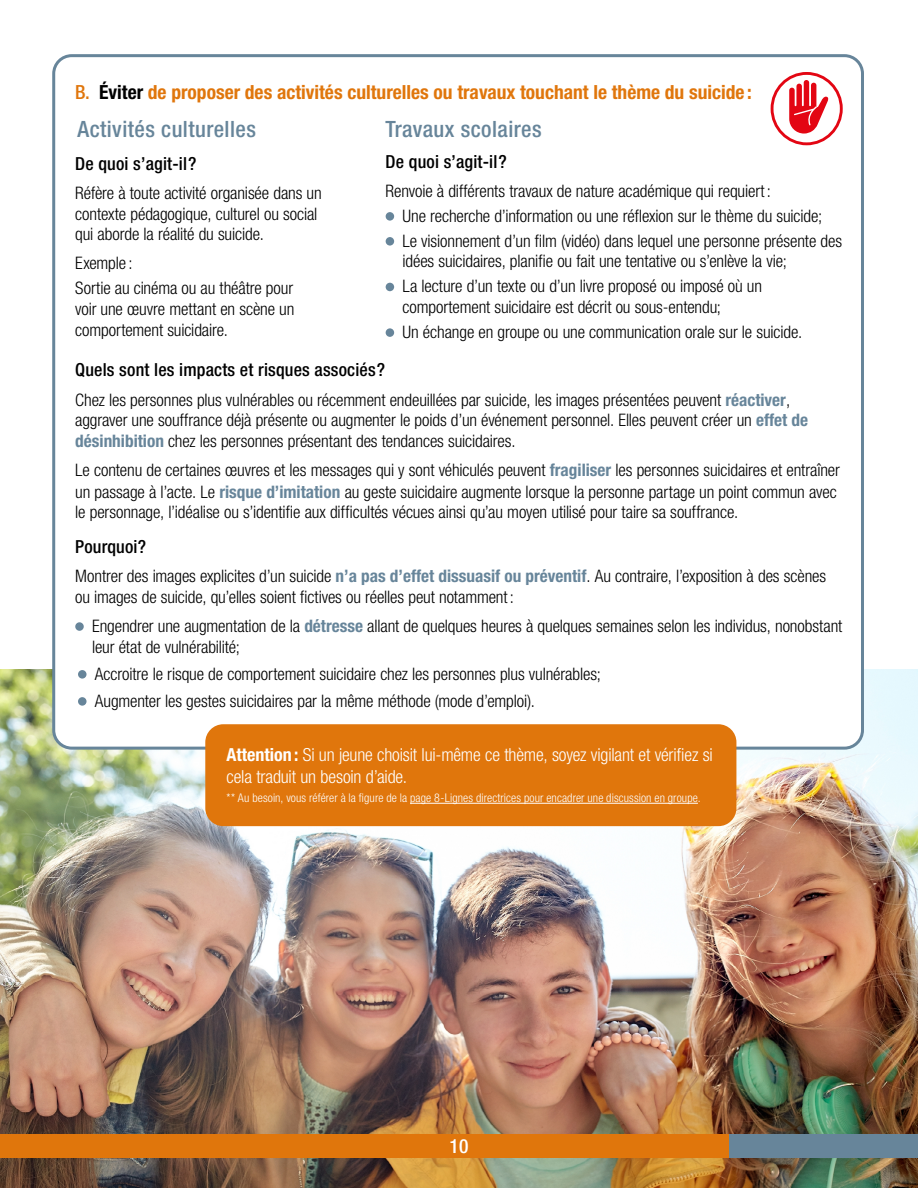
<style>
.page{position:relative;width:918px;height:1188px;background:#fff}
.page>*{position:absolute;margin:0;border:0;box-sizing:border-box;transform-origin:0 0}
.t1{font:500 condensed 22.5px "Helvetica Neue LT Std";letter-spacing:.02em;color:#67859a}
.t2{font:700 condensed 19.5px "Helvetica Neue LT Std";color:#e0760c}
.t3{font:500 condensed 19.5px "Helvetica Neue LT Std";color:#fff}
.t4{font:300 condensed 18px/21.6px "Helvetica Neue LT Std";letter-spacing:-.01em;color:#fff}
.t5{font:500 condensed 18px "Helvetica Neue LT Std";letter-spacing:.01em;color:#000}
.t6{font:300 condensed 17.25px/20.7px "Helvetica Neue LT Std";letter-spacing:-.005em;color:#000}
.t7{font:300 condensed 12px "Helvetica Neue LT Std";letter-spacing:.005em;color:#fff}
.s1{font-weight:500}
.s2{color:#000}
.s3{font-weight:700;color:#67859a}
.s4{font-weight:700}
</style>
<div class="page">
<img style="left:0;top:669px;width:918px;height:519px">
<div style="left:54px;top:56px;width:808px;height:692px;background:#fff;border-radius:18px"></div>
<div style="left:386px;top:212px;width:8px;height:9px;background:#67859a;border-radius:50%"></div>
<div style="left:386px;top:237px;width:8px;height:9px;background:#67859a;border-radius:50%"></div>
<div style="left:386px;top:283px;width:8px;height:8px;background:#67859a;border-radius:50%"></div>
<div style="left:386px;top:328px;width:8px;height:9px;background:#67859a;border-radius:50%"></div>
<div style="left:205px;top:724px;width:531px;height:102px;background:#e0760c;border-radius:18px"></div>
<hr style="left:410px;top:803px;width:288px;height:1px;background:#fff">
<div style="left:0;top:1134px;width:730px;height:24px;background:#e0760c"></div>
<div style="left:730px;top:1134px;width:188px;height:24px;background:#67859a"></div>
<div style="left:75px;top:622px;width:9px;height:9px;background:#67859a;border-radius:50%"></div>
<div style="left:78px;top:670px;width:9px;height:9px;background:#67859a;border-radius:50%"></div>
<div style="left:78px;top:697px;width:9px;height:9px;background:#67859a;border-radius:50%"></div>
<svg style="left:774px;top:75px;width:66px;height:66px"></svg>
<div style="left:771px;top:72px;width:72px;height:73px;border:3px solid #e30613;border-radius:50%"></div>
<p class="t2" style="left:75px;top:80px;width:678px"><span class="s1">B.</span> <span class="s2">Éviter</span> de proposer des activités culturelles ou travaux touchant le thème du suicide :</p>
<h1 class="t1" style="left:78px;top:116px;width:180px">Activités culturelles</h1>
<h1 class="t1" style="left:386px;top:116px;width:158px">Travaux scolaires</h1>
<p class="t5" style="left:75px;top:153px;width:123px">De quoi s’agit-il?</p>
<p class="t6" style="left:75px;top:182px;width:248px">Réfère à toute activité organisée dans un contexte pédagogique, culturel ou social qui aborde la réalité du suicide.</p>
<p class="t6" style="left:75px;top:251px;width:219px;line-height:24.9px">Exemple :<br>Sortie au cinéma ou au théâtre pour</p>
<p class="t6" style="left:75px;top:299px;width:221px">voir une œuvre mettant en scène un comportement suicidaire.</p>
<p class="t5" style="left:386px;top:150px;width:123px">De quoi s’agit-il?</p>
<p class="t6" style="left:402px;top:178px;width:441px;line-height:24.9px;text-indent:-17px">Renvoie à différents travaux de nature académique qui requiert :<br>Une recherche d’information ou une réflexion sur le thème du suicide;<br>Le visionnement d’un film (vidéo) dans lequel une personne présente des</p>
<p class="t6" style="left:402px;top:249px;width:386px;line-height:24.9px">idées suicidaires, planifie ou fait une tentative ou s’enlève la vie;<br>La lecture d’un texte ou d’un livre proposé ou imposé où un</p>
<p class="t6" style="left:402px;top:294px;width:401px;line-height:24.9px">comportement suicidaire est décrit ou sous-entendu;<br>Un échange en groupe ou une communication orale sur le suicide.</p>
<p class="t5" style="left:75px;top:359px;width:312px">Quels sont les impacts et risques associés?</p>
<p class="t6" style="left:75px;top:389px;width:734px">Chez les personnes plus vulnérables ou récemment endeuillées par suicide, les images présentées peuvent <span class="s3">réactiver</span>, aggraver une souffrance déjà présente ou augmenter le poids d’un événement personnel. Elles peuvent créer un <span class="s3">effet de désinhibition</span> chez les personnes présentant des tendances suicidaires.</p>
<p class="t6" style="left:75px;top:459px;width:766px;line-height:21.1px">Le contenu de certaines œuvres et les messages qui y sont véhiculés peuvent <span class="s3">fragiliser</span> les personnes suicidaires et entraîner un passage à l’acte. Le <span class="s3">risque d’imitation</span> au geste suicidaire augmente lorsque la personne partage un point commun avec le personnage, l’idéalise ou s’identifie aux difficultés vécues ainsi qu’au moyen utilisé pour taire sa souffrance.</p>
<p class="t5" style="left:75px;top:536px;width:72px">Pourquoi?</p>
<p class="t6" style="left:75px;top:565px;width:752px">Montrer des images explicites d’un suicide <span class="s3">n’a pas d’effet dissuasif ou préventif</span>. Au contraire, l’exposition à des scènes ou images de suicide, qu’elles soient fictives ou réelles peut notamment :</p>
<p class="t6" style="left:92px;top:615px;width:752px">Engendrer une augmentation de la <span class="s3">détresse</span> allant de quelques heures à quelques semaines selon les individus, nonobstant leur état de vulnérabilité;</p>
<p class="t6" style="left:95px;top:660px;width:508px;line-height:27.2px">Accroitre le risque de comportement suicidaire chez les personnes plus vulnérables;<br>Augmenter les gestes suicidaires par la même méthode (mode d’emploi).</p>
<p class="t4" style="left:227px;top:744px;width:488px"><span class="s4">Attention :</span> Si un jeune choisit lui-même ce thème, soyez vigilant et vérifiez si cela traduit un besoin d’aide.</p>
<p class="t7" style="left:227px;top:791px;width:476px">** Au besoin, vous référer à la figure de la page 8-Lignes directrices pour encadrer une discussion en groupe.</p>
<p class="t3" style="left:450px;top:1134px;width:20px">10</p>
</div>
